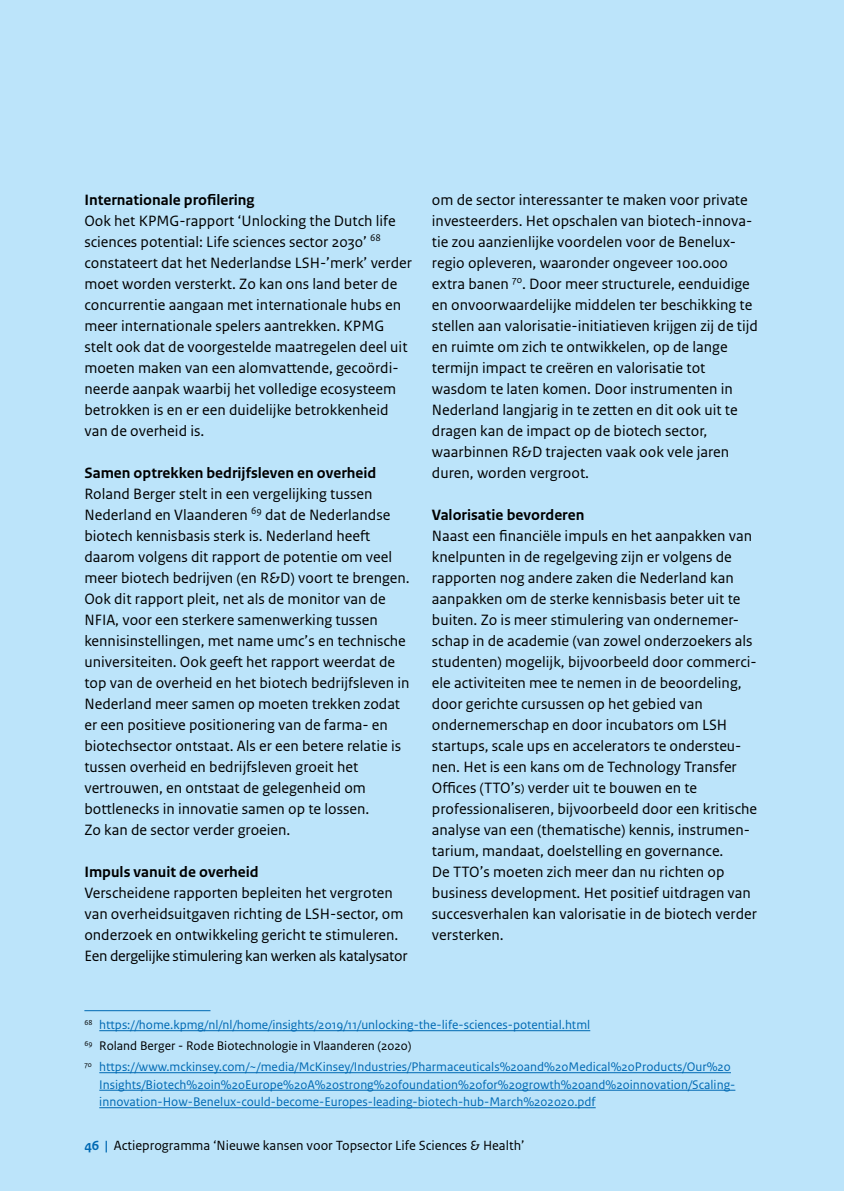
<style>
.page{position:relative;width:844px;height:1191px;background:#fff}
.page>*{position:absolute;margin:0;border:0;box-sizing:border-box;transform-origin:0 0}
._10_RO_Broodtekst_Sa{font:15.75px/21px "Rijksoverheid Sans Text";color:#000}
._06_RO_Subalineakop{font:700 15.75px "Rijksoverheid Sans Text";color:#000}
.t1{font:14px "Rijksoverheid Sans Text";color:#000}
._14_RO_Voetnoot{font:13.12px/17.5px "Rijksoverheid Sans Text";color:#0069b3}
._14_RO_Voetnoot-2{font:13.12px "Rijksoverheid Sans Text";color:#000}
.s1{font-weight:700;color:#0069b3}
</style>
<div class="page">
<div style="left:0;top:0;width:843px;height:1191px;background:#bce4fa"></div>
<hr style="left:84px;top:1010px;width:126px;height:1px;background:#0069b3">
<hr style="left:99px;top:1030px;width:491px;height:1px;background:#0069b3">
<hr style="left:99px;top:1072px;width:631px;height:1px;background:#0069b3">
<hr style="left:99px;top:1089px;width:636px;height:1px;background:#0069b3">
<hr style="left:99px;top:1107px;width:496px;height:1px;background:#0069b3">
<p class="_06_RO_Subalineakop" style="left:84px;top:191px;width:172px">Internationale profilering</p>
<p class="_10_RO_Broodtekst_Sa" style="left:84px;top:210px;width:329px">Ook het KPMG-rapport ‘Unlocking the Dutch life sciences potential: Life sciences sector 2030’ <sup>68 </sup>constateert dat het Nederlandse LSH-’merk’ verder moet worden versterkt. Zo kan ons land beter de concurrentie aangaan met internationale hubs en meer internationale spelers aantrekken. KPMG stelt ook dat de voorgestelde maatregelen deel uit moeten maken van een alomvattende, gecoördi&shy;neerde aanpak waarbij het volledige ecosysteem betrokken is en er een duidelijke betrokkenheid van de overheid is.</p>
<p class="_06_RO_Subalineakop" style="left:84px;top:464px;width:293px">Samen optrekken bedrijfsleven en overheid</p>
<p class="_10_RO_Broodtekst_Sa" style="left:84px;top:483px;width:327px">Roland Berger stelt in een vergelijking tussen Nederland en Vlaanderen <sup>69</sup> dat de Nederlandse biotech kennisbasis sterk is. Nederland heeft daarom volgens dit rapport de potentie om veel meer biotech bedrijven (en R&amp;D) voort te brengen.<br>Ook dit rapport pleit, net als de monitor van de NFIA, voor een sterkere samenwerking tussen kennisinstellingen, met name umc’s en technische universiteiten. Ook geeft het rapport weerdat de top van de overheid en het biotech bedrijfsleven in Nederland meer samen op moeten trekken zodat er een positieve positionering van de farma- en biotechsector ontstaat. Als er een betere relatie is tussen overheid en bedrijfsleven groeit het vertrouwen, en ontstaat de gelegenheid om bottlenecks in innovatie samen op te lossen.<br>Zo kan de sector verder groeien.</p>
<p class="_06_RO_Subalineakop" style="left:84px;top:863px;width:176px">Impuls vanuit de overheid</p>
<p class="_10_RO_Broodtekst_Sa" style="left:84px;top:882px;width:324px">Verscheidene rapporten bepleiten het vergroten van overheidsuitgaven richting de LSH-sector, om onderzoek en ontwikkeling gericht te stimuleren.<br>Een dergelijke stimulering kan werken als katalysator</p>
<p class="_10_RO_Broodtekst_Sa" style="left:432px;top:189px;width:327px">om de sector interessanter te maken voor private investeerders. Het opschalen van biotech-innova&shy;tie zou aanzienlijke voordelen voor de Benelux&shy;regio opleveren, waaronder ongeveer 100.000 extra banen <sup>70</sup>. Door meer structurele, eenduidige en onvoorwaardelijke middelen ter beschikking te stellen aan valorisatie-initiatieven krijgen zij de tijd en ruimte om zich te ontwikkelen, op de lange termijn impact te creëren en valorisatie tot wasdom te laten komen. Door instrumenten in Nederland langjarig in te zetten en dit ook uit te dragen kan de impact op de biotech sector, waarbinnen R&amp;D trajecten vaak ook vele jaren duren, worden vergroot.</p>
<p class="_06_RO_Subalineakop" style="left:432px;top:506px;width:154px">Valorisatie bevorderen</p>
<p class="_10_RO_Broodtekst_Sa" style="left:432px;top:525px;width:326px">Naast een financiële impuls en het aanpakken van knelpunten in de regelgeving zijn er volgens de rapporten nog andere zaken die Nederland kan aanpakken om de sterke kennisbasis beter uit te buiten. Zo is meer stimulering van ondernemer&shy;schap in de academie (van zowel onderzoekers als studenten) mogelijk, bijvoorbeeld door commerci&shy;ële activiteiten mee te nemen in de beoordeling, door gerichte cursussen op het gebied van ondernemerschap en door incubators om LSH startups, scale ups en accelerators te ondersteu&shy;nen. Het is een kans om de Technology Transfer Offices (TTO’s) verder uit te bouwen en te professionaliseren, bijvoorbeeld door een kritische analyse van een (thematische) kennis, instrumen&shy;tarium, mandaat, doelstelling en governance.<br>De TTO’s moeten zich meer dan nu richten op business development. Het positief uitdragen van succesverhalen kan valorisatie in de biotech verder versterken.</p>
<p class="_14_RO_Voetnoot" style="left:84px;top:1016px;width:507px"><sup>68</sup> https://home.kpmg/nl/nl/home/insights/2019/11/unlocking-the-life-sciences-potential.html</p>
<p class="_14_RO_Voetnoot-2" style="left:84px;top:1038px;width:328px"><sup>69</sup> Roland Berger - Rode Biotechnologie in Vlaanderen (2020)</p>
<p class="_14_RO_Voetnoot" style="left:99px;top:1058px;width:637px;text-indent:-15px"><sup>70</sup> https://www.mckinsey.com/~/media/McKinsey/Industries/Pharmaceuticals%20and%20Medical%20Products/Our%20<br>Insights/Biotech%20in%20Europe%20A%20strong%20foundation%20for%20growth%20and%20innovation/Scaling&shy;innovation-How-Benelux-could-become-Europes-leading-biotech-hub-March%202020.pdf</p>
<p class="t1" style="left:84px;top:1137px;width:441px"><span class="s1">46 |</span> Actieprogramma ‘Nieuwe kansen voor Topsector Life Sciences &amp; Health’</p>
</div>
